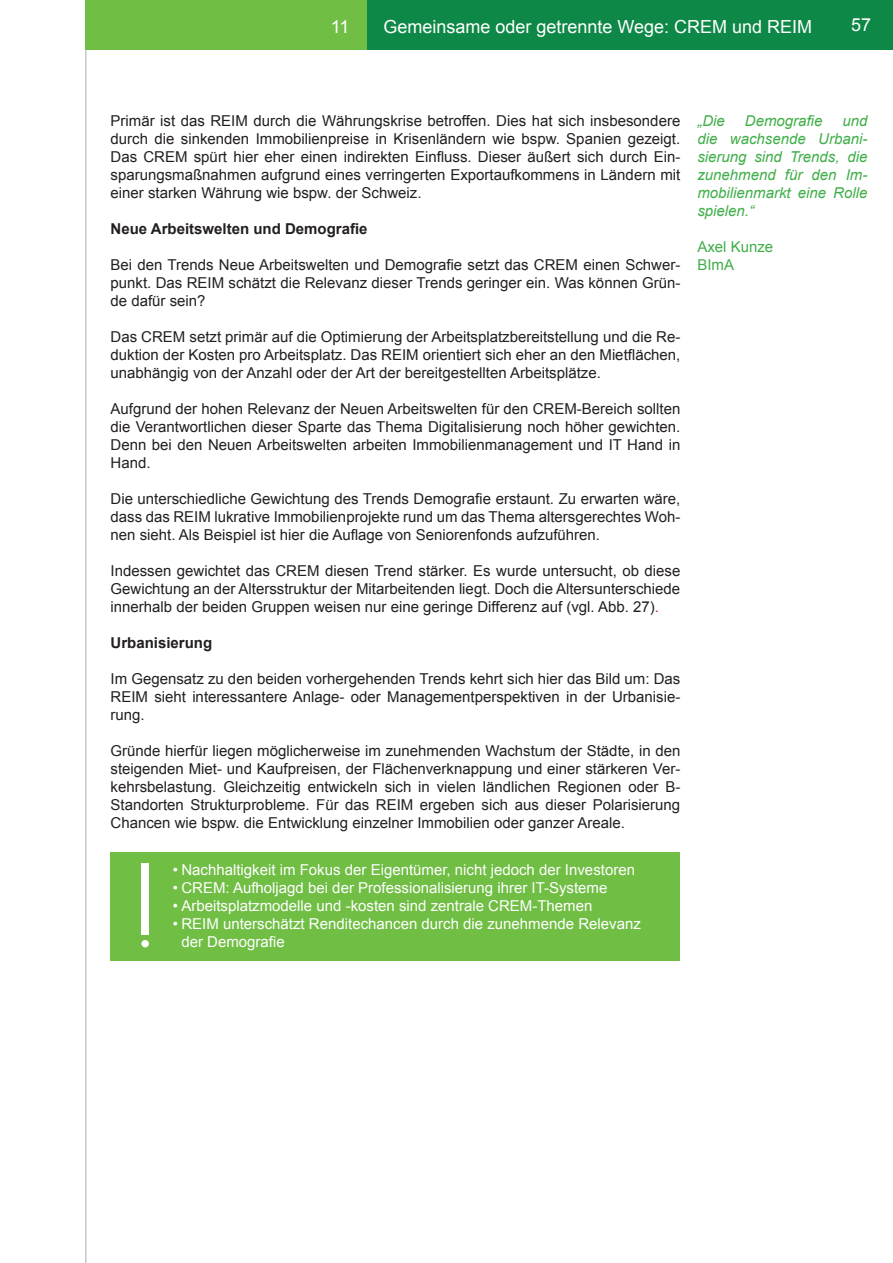
<style>
.page{position:relative;width:893px;height:1263px;background:#fff}
.page>*{position:absolute;margin:0;border:0;box-sizing:border-box;transform-origin:0 0}
.t1{font:18px "Arial";color:#fff}
.t2{font:15px/18px "Arial";color:#231f20;text-align:justify}
.t3{font:15px/18px "Arial";color:#fff}
.t4{font:italic 15px/18px "Arial";color:#40ae49;text-align:justify}
.t5{font:700 15px "Arial";color:#231f20}
.t6{font:15px/18px "Arial";color:#40ae49}
.s1{color:#d1232a}
</style>
<div class="page">
<hr style="left:85px;top:50px;width:2px;height:1213px;background:#c7c8ca">
<div style="left:366px;top:0;width:527px;height:50px;background:#0d8846"></div>
<div style="left:85px;top:0;width:281px;height:50px;background:#70be44"></div>
<div style="left:111px;top:852px;width:569px;height:108px;background:#70be44"></div>
<div style="left:141px;top:863px;width:8px;height:72px;background:#fff"></div>
<div style="left:141px;top:940px;width:8px;height:7px;background:#fff;border-radius:50%"></div>
<p class="t1" style="left:331px;top:15px;width:20px">11</p>
<p class="t1" style="left:383px;top:15px;width:430px">Gemeinsame oder getrennte Wege: CREM und REIM</p>
<p class="t1" style="left:851px;top:13px;width:22px">57</p>
<p class="t2" style="left:111px;top:112px;width:571px">Primär ist das REIM durch die Währungskrise betroffen. Dies hat sich insbesondere durch die sinkenden Immobilienpreise in Krisenländern wie bspw. Spanien gezeigt.<br>Das CREM spürt hier eher einen indirekten Einfluss. Dieser äußert sich durch Ein&shy;sparungsmaßnahmen aufgrund eines verringerten Exportaufkommens in Ländern mit einer starken Währung wie bspw. der Schweiz.</p>
<p class="t5" style="left:111px;top:219px;width:258px">Neue Arbeitswelten und Demografie</p>
<p class="t2" style="left:111px;top:256px;width:571px">Bei den Trends Neue Arbeitswelten und Demografie setzt das CREM einen Schwer&shy;punkt. Das REIM schätzt die Relevanz dieser Trends geringer ein. Was können Grün&shy;de dafür sein?</p>
<p class="t2" style="left:111px;top:328px;width:571px">Das CREM setzt primär auf die Optimierung der Arbeitsplatzbereitstellung und die Re&shy;duktion der Kosten pro Arbeitsplatz. Das REIM orientiert sich eher an den Mietflächen, unabhängig von der Anzahl oder der Art der bereitgestellten Arbeitsplätze.</p>
<p class="t2" style="left:111px;top:400px;width:571px">Aufgrund der hohen Relevanz der Neuen Arbeitswelten für den CREM-Bereich sollten die Verantwortlichen dieser Sparte das Thema Digitalisierung noch höher gewichten.<br>Denn bei den Neuen Arbeitswelten arbeiten Immobilienmanagement und IT Hand in Hand.</p>
<p class="t2" style="left:111px;top:490px;width:571px">Die unterschiedliche Gewichtung des Trends Demografie erstaunt. Zu erwarten wäre, dass das REIM lukrative Immobilienprojekte rund um das Thema altersgerechtes Woh&shy;nen sieht. Als Beispiel ist hier die Auflage von Seniorenfonds aufzuführen.</p>
<p class="t2" style="left:111px;top:562px;width:571px">Indessen gewichtet das CREM diesen Trend stärker. Es wurde untersucht, ob diese Gewichtung an der Altersstruktur der Mitarbeitenden liegt. Doch die Altersunterschiede innerhalb der beiden Gruppen weisen nur eine geringe Differenz auf (vgl. Abb. 27)<span class="s1">.</span></p>
<p class="t5" style="left:111px;top:633px;width:103px">Urbanisierung</p>
<p class="t2" style="left:111px;top:670px;width:571px">Im Gegensatz zu den beiden vorhergehenden Trends kehrt sich hier das Bild um: Das REIM sieht interessantere Anlage- oder Managementperspektiven in der Urbanisie&shy;rung.</p>
<p class="t2" style="left:111px;top:742px;width:571px">Gründe hierfür liegen möglicherweise im zunehmenden Wachstum der Städte, in den steigenden Miet- und Kaufpreisen, der Flächenverknappung und einer stärkeren Ver&shy;kehrsbelastung. Gleichzeitig entwickeln sich in vielen ländlichen Regionen oder B-Standorten Strukturprobleme. Für das REIM ergeben sich aus dieser Polarisierung Chancen wie bspw. die Entwicklung einzelner Immobilien oder ganzer Areale.</p>
<p class="t3" style="left:173px;top:861px;width:464px">• Nachhaltigkeit im Fokus der Eigentümer, nicht jedoch der Investoren</p>
<p class="t3" style="left:173px;top:879px;width:436px">• CREM: Aufholjagd bei der Professionalisierung ihrer IT-Systeme</p>
<p class="t3" style="left:173px;top:897px;width:421px">• Arbeitsplatzmodelle und -kosten sind zentrale CREM-Themen</p>
<p class="t3" style="left:181px;top:915px;width:461px;text-indent:-9px">• REIM unterschätzt Renditechancen durch die zunehmende Relevanz der Demografie</p>
<p class="t4" style="left:697px;top:112px;width:29px">„Die</p>
<p class="t4" style="left:745px;top:112px;width:79px">Demografie</p>
<p class="t4" style="left:697px;top:112px;width:172px;text-indent:145px">und die wachsende Urbani&shy;sierung sind Trends, die zunehmend für den Im&shy;mobilienmarkt eine Rolle spielen.“</p>
<p class="t6" style="left:697px;top:238px;width:77px">Axel Kunze<br>BImA</p>
</div>
